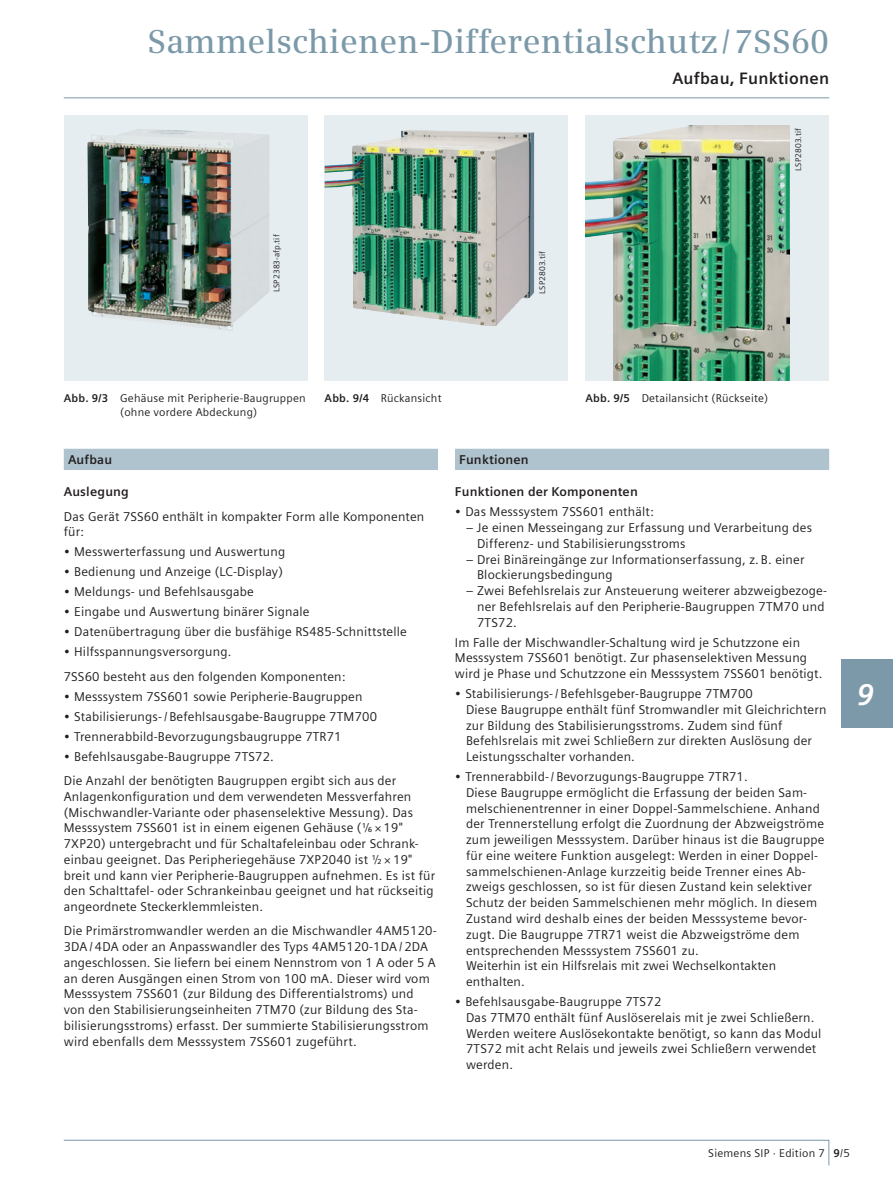
<style>
.page{position:relative;width:893px;height:1191px;background:#fff}
.page>*{position:absolute;margin:0;border:0;box-sizing:border-box;transform-origin:0 0}
.t1{font:600 33px "Siemens Serif";letter-spacing:.005em;color:#7b99a9}
.t2{font:italic 700 30px "Siemens Sans";color:#fff}
.t3{font:700 16.5px "Siemens Sans";letter-spacing:.015em;color:#231f20}
.t4{font:12.75px/15.8px "Siemens Sans";letter-spacing:.015em;color:#231f20}
.t5{font:700 12.75px "Siemens Sans";letter-spacing:.015em;color:#231f20}
.t6{font:11.25px/14.2px "Siemens Sans";letter-spacing:.02em;color:#231f20}
.t7{font:8.25px "Siemens Sans";letter-spacing:.02em;color:#231f20}
.s1{font-weight:700}
</style>
<div class="page">
<hr style="left:64px;top:97px;width:765px;height:1px;background:#7b99a9">
<svg style="left:63px;top:1139px;width:766px;height:27px"></svg>
<div style="left:64px;top:115px;width:244px;height:266px;background:#e5edf1"></div>
<img style="left:87px;top:129px;width:182px;height:202px">
<div style="left:325px;top:115px;width:243px;height:266px;background:#e5edf1"></div>
<img style="left:325px;top:130px;width:209px;height:196px">
<div style="left:585px;top:115px;width:244px;height:266px;background:#e5edf1"></div>
<img style="left:585px;top:125px;width:204px;height:256px">
<div style="left:64px;top:449px;width:374px;height:21px;background:#afc3ce"></div>
<div style="left:455px;top:449px;width:374px;height:21px;background:#afc3ce"></div>
<div style="left:842px;top:659px;width:51px;height:68px;background:#7b99a9"></div>
<p class="t1" style="left:147px;top:28px;width:683px">Sammelschienen-Differentialschutz / 7SS60</p>
<p class="t3" style="left:672px;top:71px;width:158px">Aufbau, Funktionen</p>
<p class="t7" style="left:273px;top:292px;width:59px;rotate:-90deg">LSP2383-afp.tif</p>
<p class="t7" style="left:539px;top:294px;width:44px;rotate:-90deg">LSP2803.tif</p>
<p class="t7" style="left:795px;top:171px;width:44px;rotate:-90deg">LSP2803.tif</p>
<p class="t6" style="left:120px;top:392px;width:187px;text-indent:-56px"><span class="s1">Abb. 9/3</span> Gehäuse mit Peripherie-Baugruppen (ohne vordere Abdeckung)</p>
<p class="t6" style="left:325px;top:392px;width:118px"><span class="s1">Abb. 9/4</span> Rückansicht</p>
<p class="t6" style="left:585px;top:392px;width:184px"><span class="s1">Abb. 9/5</span> Detailansicht (Rückseite)</p>
<p class="t5" style="left:68px;top:454px;width:46px">Aufbau</p>
<p class="t4" style="left:64px;top:481px;width:362px;line-height:24.3px"><span class="s1">Auslegung<br></span>Das Gerät 7SS60 enthält in kompakter Form alle Komponenten</p>
<p class="t4" style="left:64px;top:525px;width:22px">für:</p>
<p class="t4" style="left:64px;top:545px;width:223px">• Messwerterfassung und Auswertung</p>
<p class="t4" style="left:64px;top:565px;width:221px">• Bedienung und Anzeige (LC-Display)</p>
<p class="t4" style="left:64px;top:585px;width:192px">• Meldungs- und Befehlsausgabe</p>
<p class="t4" style="left:64px;top:605px;width:247px">• Eingabe und Auswertung binärer Signale</p>
<p class="t4" style="left:64px;top:625px;width:345px">• Datenübertragung über die busfähige RS485-Schnittstelle</p>
<p class="t4" style="left:64px;top:641px;width:283px;line-height:24.3px">• Hilfsspannungsversorgung.<br>7SS60 besteht aus den folgenden Komponenten:</p>
<p class="t4" style="left:64px;top:689px;width:300px">• Messsystem 7SS601 sowie Peripherie-Baugruppen</p>
<p class="t4" style="left:64px;top:709px;width:315px">• Stabilisierungs- / Befehlsausgabe-Baugruppe 7TM700</p>
<p class="t4" style="left:64px;top:729px;width:279px">• Trennerabbild-Bevorzugungsbaugruppe 7TR71</p>
<p class="t4" style="left:64px;top:745px;width:334px;line-height:24.3px">• Befehlsausgabe-Baugruppe 7TS72.<br>Die Anzahl der benötigten Baugruppen ergibt sich aus der</p>
<p class="t4" style="left:64px;top:789px;width:373px">Anlagenkonfiguration und dem verwendeten Messverfahren (Mischwandler-Variante oder phasenselektive Messung). Das Messsystem 7SS601 ist in einem eigenen Gehäuse (¹⁄₆ × 19" 7XP20) untergebracht und für Schaltafeleinbau oder Schrank&shy;einbau geeignet. Das Peripheriegehäuse 7XP2040 ist ½ × 19" breit und kann vier Peripherie-Baugruppen aufnehmen. Es ist für den Schalttafel- oder Schrankeinbau geeignet und hat rückseitig angeordnete Steckerklemmleisten.</p>
<p class="t4" style="left:64px;top:924px;width:374px">Die Primärstromwandler werden an die Mischwandler 4AM5120- 3DA / 4DA oder an Anpasswandler des Typs 4AM5120-1DA / 2DA angeschlossen. Sie liefern bei einem Nennstrom von 1 A oder 5 A an deren Ausgängen einen Strom von 100 mA. Dieser wird vom Messsystem 7SS601 (zur Bildung des Differentialstroms) und von den Stabilisierungseinheiten 7TM70 (zur Bildung des Sta&shy;bilisierungsstroms) erfasst. Der summierte Stabilisierungsstrom wird ebenfalls dem Messsystem 7SS601 zugeführt.</p>
<p class="t5" style="left:459px;top:454px;width:71px">Funktionen</p>
<p class="t5" style="left:455px;top:487px;width:184px">Funktionen der Komponenten</p>
<p class="t4" style="left:455px;top:505px;width:200px">• Das Messsystem 7SS601 enthält:</p>
<p class="t4" style="left:477px;top:521px;width:337px;text-indent:-11px">– Je einen Messeingang zur Erfassung und Verarbeitung des<br>Differenz- und Stabilisierungsstroms</p>
<p class="t4" style="left:477px;top:552px;width:329px;text-indent:-11px">– Drei Binäreingänge zur Informationserfassung, z. B. einer<br>Blockierungsbedingung</p>
<p class="t4" style="left:477px;top:584px;width:351px;text-indent:-11px">– Zwei Befehlsrelais zur Ansteuerung weiterer abzweigbezoge&shy;ner Befehlsrelais auf den Peripherie-Baugruppen 7TM70 und<br>7TS72.</p>
<p class="t4" style="left:455px;top:635px;width:369px">Im Falle der Mischwandler-Schaltung wird je Schutzzone ein<br>Messsystem 7SS601 benötigt. Zur phasenselektiven Messung wird je Phase und Schutzzone ein Messsystem 7SS601 benötigt.</p>
<p class="t4" style="left:466px;top:687px;width:362px;text-indent:-11px">• Stabilisierungs- / Befehlsgeber-Baugruppe 7TM700<br>Diese Baugruppe enthält fünf Stromwandler mit Gleichrichtern zur Bildung des Stabilisierungsstroms. Zudem sind fünf Befehlsrelais mit zwei Schließern zur direkten Auslösung der Leistungsschalter vorhanden.</p>
<p class="t4" style="left:466px;top:770px;width:360px;text-indent:-11px">• Trennerabbild- / Bevorzugungs-Baugruppe 7TR71.<br>Diese Baugruppe ermöglicht die Erfassung der beiden Sam&shy;melschienentrenner in einer Doppel-Sammelschiene. Anhand der Trennerstellung erfolgt die Zuordnung der Abzweigströme zum jeweiligen Messsystem. Darüber hinaus ist die Baugruppe für eine weitere Funktion ausgelegt: Werden in einer Doppel&shy;sammelschienen-Anlage kurzzeitig beide Trenner eines Ab&shy;zweigs geschlossen, so ist für diesen Zustand kein selektiver Schutz der beiden Sammelschienen mehr möglich. In diesem Zustand wird deshalb eines der beiden Messsysteme bevor&shy;zugt. Die Baugruppe 7TR71 weist die Abzweigströme dem entsprechenden Messsystem 7SS601 zu.<br>Weiterhin ist ein Hilfsrelais mit zwei Wechselkontakten enthalten.</p>
<p class="t4" style="left:466px;top:994px;width:357px;text-indent:-11px">• Befehlsausgabe-Baugruppe 7TS72<br>Das 7TM70 enthält fünf Auslöserelais mit je zwei Schließern.<br>Werden weitere Auslösekontakte benötigt, so kann das Modul 7TS72 mit acht Relais und jeweils zwei Schließern verwendet werden.</p>
<p class="t2" style="left:857px;top:682px;width:19px">9</p>
<p class="t6" style="left:708px;top:1146px;width:143px">Siemens SIP · Edition 7 <span class="s1">9</span>/5</p>
</div>
